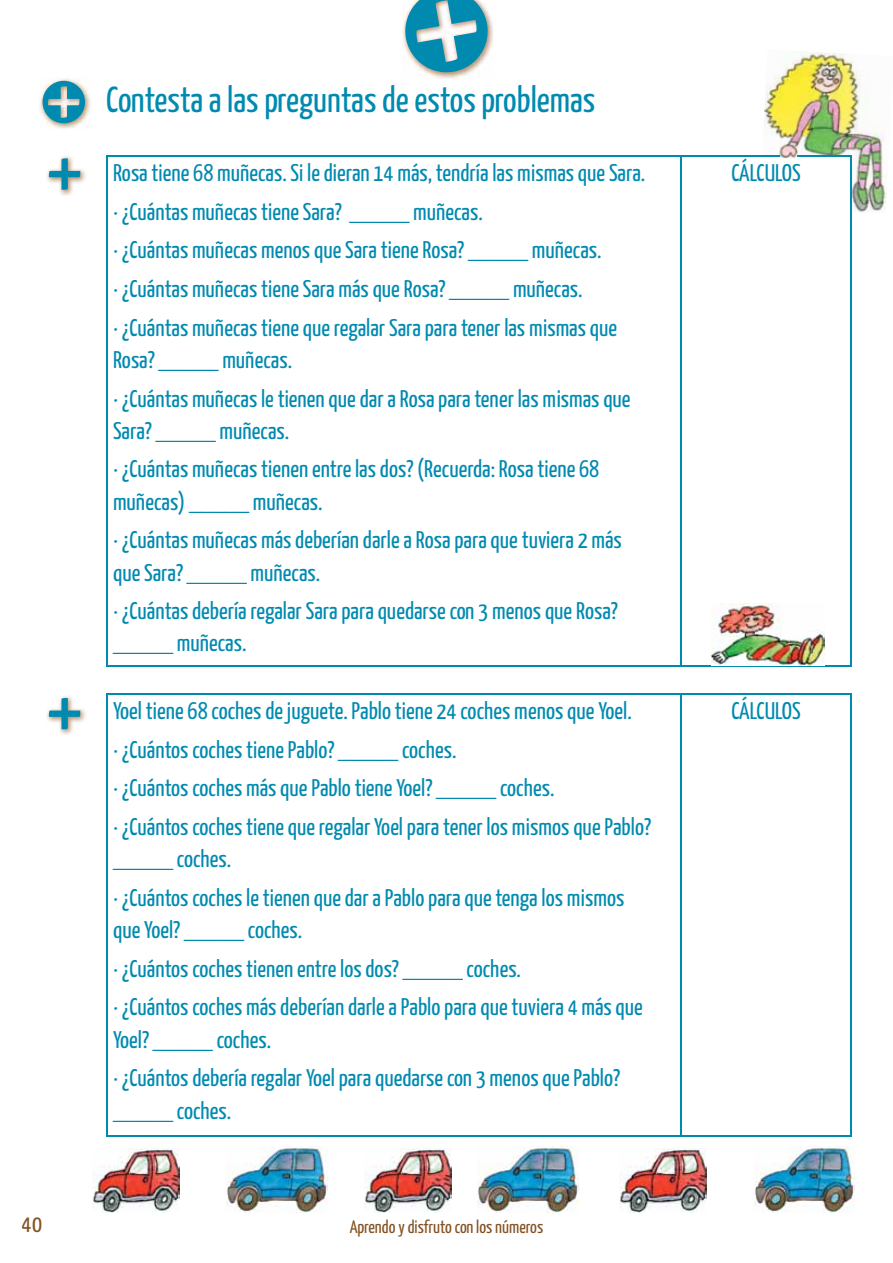
<style>
.page{position:relative;width:893px;height:1263px;background:#fff}
.page>*{position:absolute;margin:0;border:0;box-sizing:border-box;transform-origin:0 0}
.t1{font:36px "Yanone Kaffeesatz";color:#008ab0}
.t2{font:24px/38.5px "Yanone Kaffeesatz";color:#008ab0}
.t3{font:24px "Yanone Kaffeesatz";color:#845223}
.t4{font:18px "Yanone Kaffeesatz";color:#845223}
.s1{font-family:"Barmeno";font-weight:500}
</style>
<div class="page">
<img style="left:764px;top:51px;width:123px;height:162px">
<div style="left:681px;top:156px;width:170px;height:510px;background:#fff"></div>
<hr style="left:106px;top:155px;width:575px;height:2px;background:#008ab0">
<hr style="left:106px;top:157px;width:2px;height:508px;background:#008ab0">
<hr style="left:681px;top:155px;width:171px;height:2px;background:#008ab0">
<hr style="left:680px;top:157px;width:2px;height:508px;background:#008ab0">
<hr style="left:850px;top:157px;width:2px;height:508px;background:#008ab0">
<hr style="left:106px;top:665px;width:575px;height:2px;background:#008ab0">
<hr style="left:681px;top:665px;width:171px;height:2px;background:#008ab0">
<hr style="left:106px;top:693px;width:575px;height:2px;background:#008ab0">
<hr style="left:106px;top:695px;width:2px;height:440px;background:#008ab0">
<hr style="left:681px;top:693px;width:171px;height:2px;background:#008ab0">
<hr style="left:680px;top:695px;width:2px;height:440px;background:#008ab0">
<hr style="left:850px;top:695px;width:2px;height:440px;background:#008ab0">
<hr style="left:106px;top:1135px;width:575px;height:2px;background:#008ab0">
<hr style="left:681px;top:1135px;width:171px;height:2px;background:#008ab0">
<img style="left:92px;top:1148px;width:88px;height:64px">
<img style="left:227px;top:1147px;width:100px;height:65px">
<img style="left:364px;top:1148px;width:88px;height:64px">
<img style="left:478px;top:1147px;width:100px;height:65px">
<img style="left:619px;top:1148px;width:88px;height:64px">
<img style="left:754px;top:1147px;width:101px;height:65px">
<img style="left:712px;top:604px;width:112px;height:61px">
<img style="left:780px;top:144px;width:18px;height:14px">
<img style="left:433px;top:20px;width:61px;height:58px">
<svg style="left:402px;top:0;width:89px;height:76px"></svg>
<img style="left:39px;top:79px;width:52px;height:50px">
<svg style="left:43px;top:81px;width:42px;height:42px;background:#5ba9ba"></svg>
<img style="left:47px;top:156px;width:39px;height:40px">
<svg style="left:49px;top:158px;width:31px;height:32px"></svg>
<img style="left:47px;top:696px;width:39px;height:39px">
<svg style="left:49px;top:698px;width:31px;height:31px"></svg>
<h1 class="t1" style="left:106px;top:77px;width:491px">Contesta a las preguntas de estos problemas</h1>
<p class="t2" style="left:113px;top:153px;width:534px">Rosa tiene 68 muñecas. Si le dieran 14 más, tendría las mismas que Sara. · ¿Cuántas muñecas tiene Sara? <span class="s1">_____</span> muñecas.<br>· ¿Cuántas muñecas menos que Sara tiene Rosa? <span class="s1">_____</span> muñecas.<br>· ¿Cuántas muñecas tiene Sara más que Rosa? <span class="s1">_____</span> muñecas.<br>· ¿Cuántas muñecas tiene que regalar Sara para tener las mismas que</p>
<p class="t2" style="left:113px;top:340px;width:519px">Rosa? <span class="s1">_____</span> muñecas.<br>· ¿Cuántas muñecas le tienen que dar a Rosa para tener las mismas que</p>
<p class="t2" style="left:113px;top:411px;width:488px">Sara? <span class="s1">_____</span> muñecas.<br>· ¿Cuántas muñecas tienen entre las dos? (Recuerda: Rosa tiene 68</p>
<p class="t2" style="left:113px;top:482px;width:510px">muñecas) <span class="s1">_____</span> muñecas.<br>· ¿Cuántas muñecas más deberían darle a Rosa para que tuviera 2 más</p>
<p class="t2" style="left:113px;top:553px;width:506px">que Sara? <span class="s1">_____</span> muñecas.<br>· ¿Cuántas debería regalar Sara para quedarse con 3 menos que Rosa?</p>
<p class="t2" style="left:113px;top:624px;width:135px"><span class="s1">_____</span> muñecas.</p>
<p class="t2" style="left:113px;top:691px;width:540px">Yoel tiene 68 coches de juguete. Pablo tiene 24 coches menos que Yoel.<br>· ¿Cuántos coches tiene Pablo? <span class="s1">_____</span> coches.<br>· ¿Cuántos coches más que Pablo tiene Yoel? <span class="s1">_____</span> coches.<br>· ¿Cuántos coches tiene que regalar Yoel para tener los mismos que Pablo?</p>
<p class="t2" style="left:113px;top:839px;width:513px"><span class="s1">_____</span> coches.<br>· ¿Cuántos coches le tienen que dar a Pablo para que tenga los mismos</p>
<p class="t2" style="left:113px;top:910px;width:531px">que Yoel? <span class="s1">_____</span> coches.<br>· ¿Cuántos coches tienen entre los dos? <span class="s1">_____</span> coches.<br>· ¿Cuántos coches más deberían darle a Pablo para que tuviera 4 más que</p>
<p class="t2" style="left:113px;top:1020px;width:509px">Yoel? <span class="s1">_____</span> coches.<br>· ¿Cuántos debería regalar Yoel para quedarse con 3 menos que Pablo?</p>
<p class="t2" style="left:113px;top:1091px;width:120px"><span class="s1">_____</span> coches.</p>
<p class="t3" style="left:22px;top:1209px;width:22px">40</p>
<p class="t4" style="left:350px;top:1216px;width:195px">Aprendo y disfruto con los números</p>
<p class="t2" style="left:731px;top:153px;width:71px">CÁLCULOS</p>
<p class="t2" style="left:731px;top:691px;width:71px">CÁLCULOS</p>
</div>
